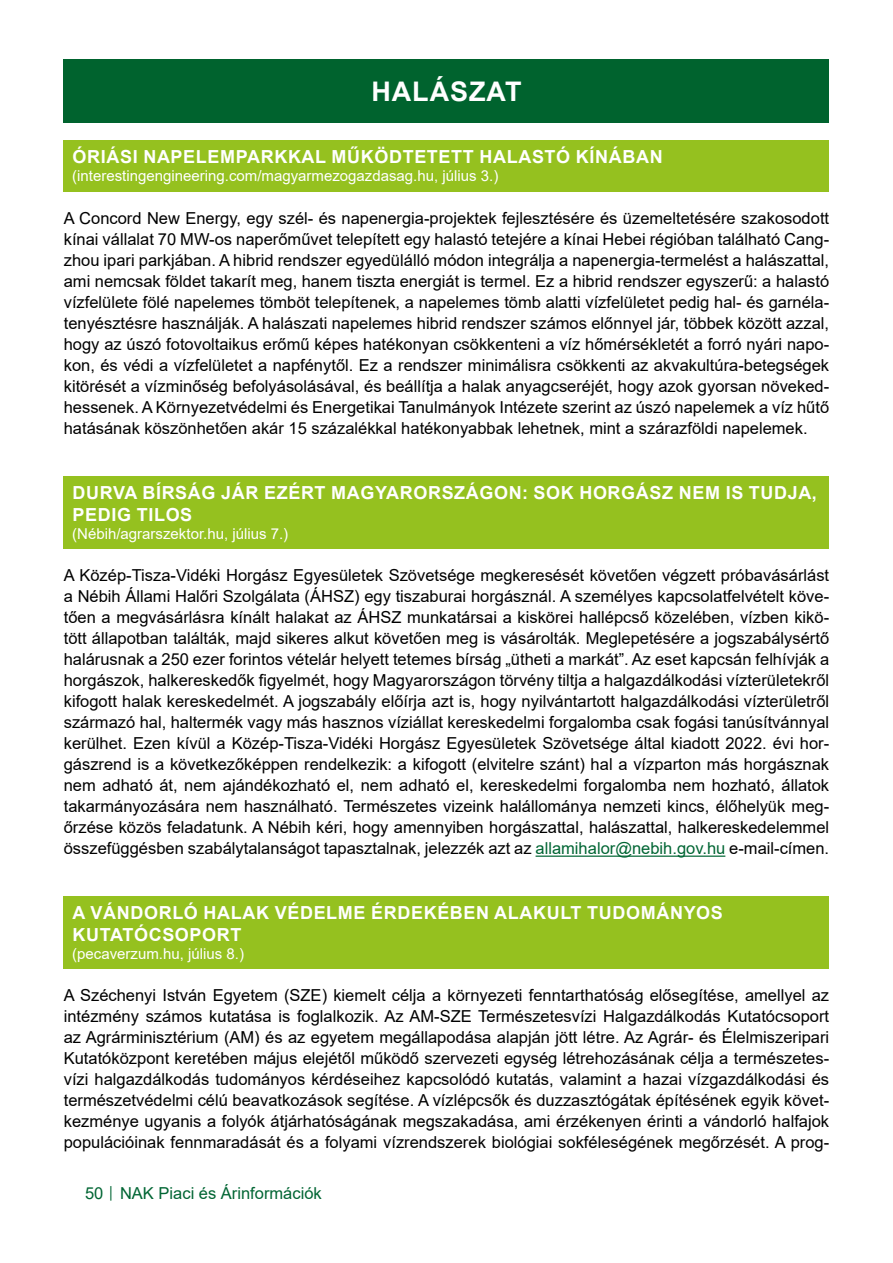
<style>
.page{position:relative;width:893px;height:1263px;background:#fff}
.page>*{position:absolute;margin:0;border:0;box-sizing:border-box;transform-origin:0 0}
.Cím_01{font:700 27px "Arial";letter-spacing:.035em;color:#fff}
.Cím_02{font:700 18px/21.6px "Arial";letter-spacing:.035em;color:#fff}
.Szoveg{font:16.5px/21px "Arial";color:#000;text-align:justify}
.t1{font:16.5px "Arial";color:#006533}
.Cím_03{font:15px "Arial";color:#fff}
.s1{color:#006533}
.s2{font-size:12px}
</style>
<div class="page">
<div style="left:64px;top:60px;width:765px;height:63px;background:#00632e"></div>
<div style="left:64px;top:140px;width:765px;height:51px;background:#95c11f"></div>
<hr style="left:536px;top:855px;width:189px;height:2px;background:#006533">
<div style="left:64px;top:476px;width:765px;height:73px;background:#95c11f"></div>
<div style="left:64px;top:896px;width:765px;height:73px;background:#95c11f"></div>
<p class="Cím_01" style="left:371px;top:73px;width:152px">HALÁSZAT</p>
<p class="Cím_02" style="left:73px;top:146px;width:592px">ÓRIÁSI NAPELEMPARKKAL MŰKÖDTETETT HALASTÓ KÍNÁBAN</p>
<p class="Cím_03" style="left:72px;top:166px;width:427px">(interestingengineering.com/magyarmezogazdasag.hu, július 3.)</p>
<p class="Szoveg" style="left:64px;top:208px;width:767px">A Concord New Energy, egy szél- és napenergia-projektek fejlesztésére és üzemeltetésére szakosodott kínai vállalat 70 MW-os naperőművet telepített egy halastó tetejére a kínai Hebei régióban található Cang&shy;zhou ipari parkjában. A hibrid rendszer egyedülálló módon integrálja a napenergia-termelést a halászattal, ami nemcsak földet takarít meg, hanem tiszta energiát is termel. Ez a hibrid rendszer egyszerű: a halastó vízfelülete fölé napelemes tömböt telepítenek, a napelemes tömb alatti vízfelületet pedig hal- és garnéla&shy;tenyésztésre használják. A halászati napelemes hibrid rendszer számos előnnyel jár, többek között azzal, hogy az úszó fotovoltaikus erőmű képes hatékonyan csökkenteni a víz hőmérsékletét a forró nyári napo&shy;kon, és védi a vízfelületet a napfénytől. Ez a rendszer minimálisra csökkenti az akvakultúra-betegségek kitörését a vízminőség befolyásolásával, és beállítja a halak anyagcseréjét, hogy azok gyorsan növeked&shy;hessenek. A Környezetvédelmi és Energetikai Tanulmányok Intézete szerint az úszó napelemek a víz hűtő hatásának köszönhetően akár 15 százalékkal hatékonyabbak lehetnek, mint a szárazföldi napelemek.</p>
<p class="Cím_02" style="left:73px;top:482px;width:746px">DURVA BÍRSÁG JÁR EZÉRT MAGYARORSZÁGON: SOK HORGÁSZ NEM IS TUDJA,<br>PEDIG TILOS</p>
<p class="Cím_03" style="left:72px;top:523px;width:217px">(Nébih/agrarszektor.hu, július 7.)</p>
<p class="Szoveg" style="left:64px;top:565px;width:767px">A Közép-Tisza-Vidéki Horgász Egyesületek Szövetsége megkeresését követően végzett próbavásárlást a Nébih Állami Halőri Szolgálata (ÁHSZ) egy tiszaburai horgásznál. A személyes kapcsolatfelvételt köve&shy;tően a megvásárlásra kínált halakat az ÁHSZ munkatársai a kiskörei hallépcső közelében, vízben kikö&shy;tött állapotban találták, majd sikeres alkut követően meg is vásárolták. Meglepetésére a jogszabálysértő halárusnak a 250 ezer forintos vételár helyett tetemes bírság „ütheti a markát”. Az eset kapcsán felhívják a horgászok, halkereskedők figyelmét, hogy Magyarországon törvény tiltja a halgazdálkodási vízterületekről kifogott halak kereskedelmét. A jogszabály előírja azt is, hogy nyilvántartott halgazdálkodási vízterületről származó hal, haltermék vagy más hasznos víziállat kereskedelmi forgalomba csak fogási tanúsítvánnyal kerülhet. Ezen kívül a Közép-Tisza-Vidéki Horgász Egyesületek Szövetsége által kiadott 2022. évi hor&shy;gászrend is a következőképpen rendelkezik: a kifogott (elvitelre szánt) hal a vízparton más horgásznak nem adható át, nem ajándékozható el, nem adható el, kereskedelmi forgalomba nem hozható, állatok takarmányozására nem használható. Természetes vizeink halállománya nemzeti kincs, élőhelyük meg&shy;őrzése közös feladatunk. A Nébih kéri, hogy amennyiben horgászattal, halászattal, halkereskedelemmel összefüggésben szabálytalanságot tapasztalnak, jelezzék azt az <span class="s1">allamihalor@nebih.gov.hu</span> e-mail-címen.</p>
<p class="Cím_02" style="left:73px;top:902px;width:652px">A VÁNDORLÓ HALAK VÉDELME ÉRDEKÉBEN ALAKULT TUDOMÁNYOS<br>KUTATÓCSOPORT</p>
<p class="Cím_03" style="left:72px;top:943px;width:173px">(pecaverzum.hu, július 8.)</p>
<p class="Szoveg" style="left:64px;top:985px;width:767px">A Széchenyi István Egyetem (SZE) kiemelt célja a környezeti fenntarthatóság elősegítése, amellyel az intézmény számos kutatása is foglalkozik. Az AM-SZE Természetesvízi Halgazdálkodás Kutatócsoport az Agrárminisztérium (AM) és az egyetem megállapodása alapján jött létre. Az Agrár- és Élelmiszeripari Kutatóközpont keretében május elejétől működő szervezeti egység létrehozásának célja a természetes&shy;vízi halgazdálkodás tudományos kérdéseihez kapcsolódó kutatás, valamint a hazai vízgazdálkodási és természetvédelmi célú beavatkozások segítése. A vízlépcsők és duzzasztógátak építésének egyik követ&shy;kezménye ugyanis a folyók átjárhatóságának megszakadása, ami érzékenyen érinti a vándorló halfajok populációinak fennmaradását és a folyami vízrendszerek biológiai sokféleségének megőrzését. A prog-</p>
<p class="t1" style="left:85px;top:1182px;width:238px">50 <span class="s2">│</span> NAK Piaci és Árinformációk</p>
</div>
